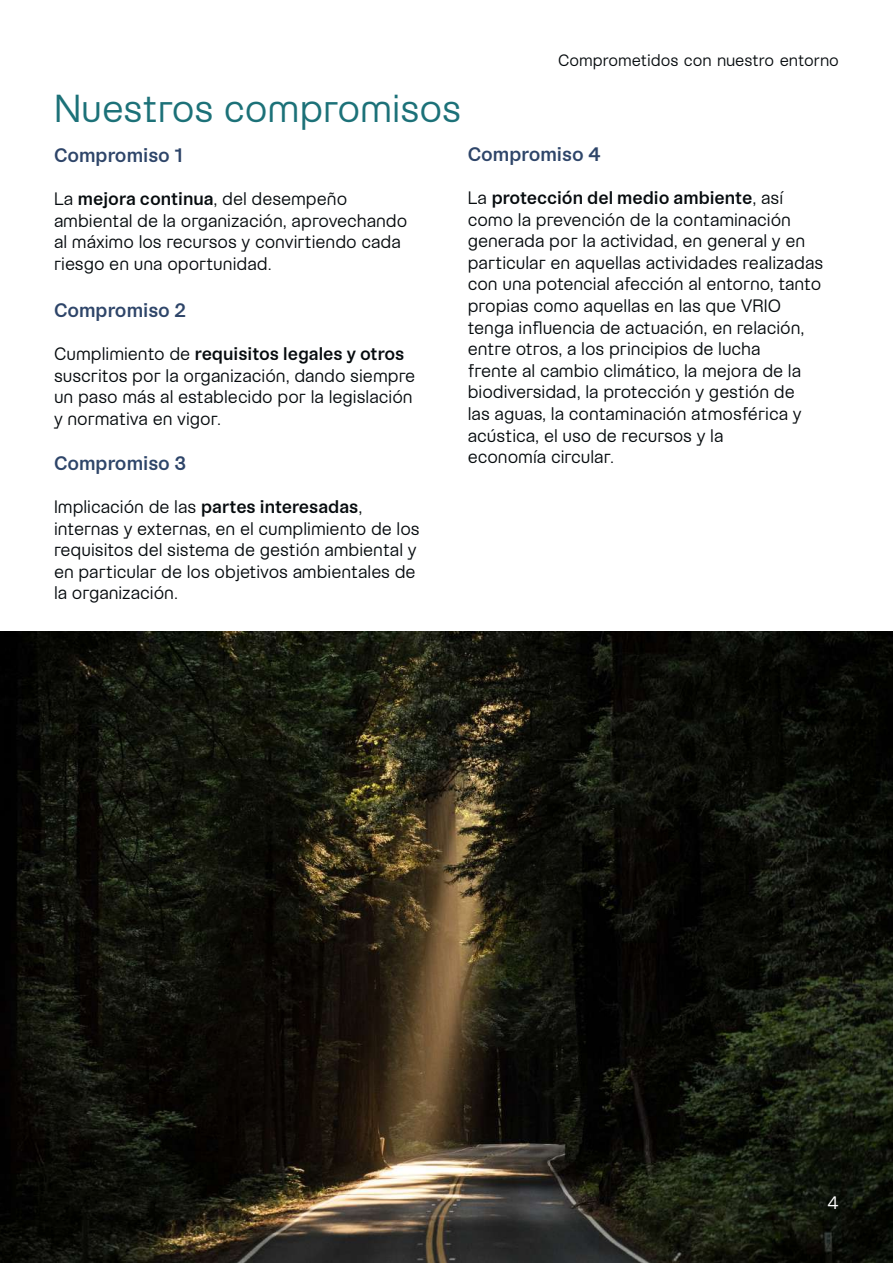
<style>
.page{position:relative;width:893px;height:1263px;background:#fff}
.page>*{position:absolute;margin:0;border:0;box-sizing:border-box;transform-origin:0 0}
.t1{font:39px "Kern Standard Standard";color:#1c7178}
.t2{font:700 19.5px "Kern";color:#2e4569}
.t3{font:18px/21.6px "Kern Standard Standard";color:#060b0e}
.t4{font:700 18px "Kern";color:#060b0e}
.t5{font:18px "Kern Standard Standard";color:#fff}
.t6{font:16.5px "Kern";color:#060b0e}
.s1{font-family:"Kern";font-weight:700}
.s2{font-family:"Kern Standard Standard";font-weight:400}
</style>
<div class="page">
<img style="left:0;top:631px;width:893px;height:632px">
<p class="t6" style="left:558px;top:50px;width:282px">Comprometidos con nuestro entorno</p>
<h1 class="t1" style="left:54px;top:86px;width:409px">Nuestros compromisos</h1>
<p class="t2" style="left:54px;top:143px;width:131px">Compromiso 1</p>
<p class="t3" style="left:54px;top:188px;width:355px">La <span class="s1">mejora continua</span>, del desempeño ambiental de la organización, aprovechando al máximo los recursos y convirtiendo cada riesgo en una oportunidad.</p>
<p class="t2" style="left:54px;top:298px;width:133px">Compromiso 2</p>
<p class="t4" style="left:54px;top:343px;width:352px"><span class="s2">Cumplimiento de</span> requisitos legales y otros</p>
<p class="t3" style="left:54px;top:365px;width:363px">suscritos por la organización, dando siempre un paso más al establecido por la legislación y normativa en vigor.</p>
<p class="t2" style="left:54px;top:451px;width:134px">Compromiso 3</p>
<p class="t3" style="left:54px;top:496px;width:367px">Implicación de las <span class="s1">partes interesadas</span>, internas y externas, en el cumplimiento de los requisitos del sistema de gestión ambiental y en particular de los objetivos ambientales de la organización.</p>
<p class="t2" style="left:468px;top:142px;width:135px">Compromiso 4</p>
<p class="t4" style="left:468px;top:187px;width:317px"><span class="s2">La</span> protección del medio ambiente<span class="s2">, así</span></p>
<p class="t3" style="left:468px;top:209px;width:357px">como la prevención de la contaminación generada por la actividad, en general y en particular en aquellas actividades realizadas con una potencial afección al entorno, tanto propias como aquellas en las que VRIO tenga influencia de actuación, en relación, entre otros, a los principios de lucha<br>frente al cambio climático, la mejora de la biodiversidad, la protección y gestión de<br>las aguas, la contaminación atmosférica y acústica, el uso de recursos y la<br>economía circular.</p>
<p class="t5" style="left:827px;top:1192px;width:13px">4</p>
</div>
